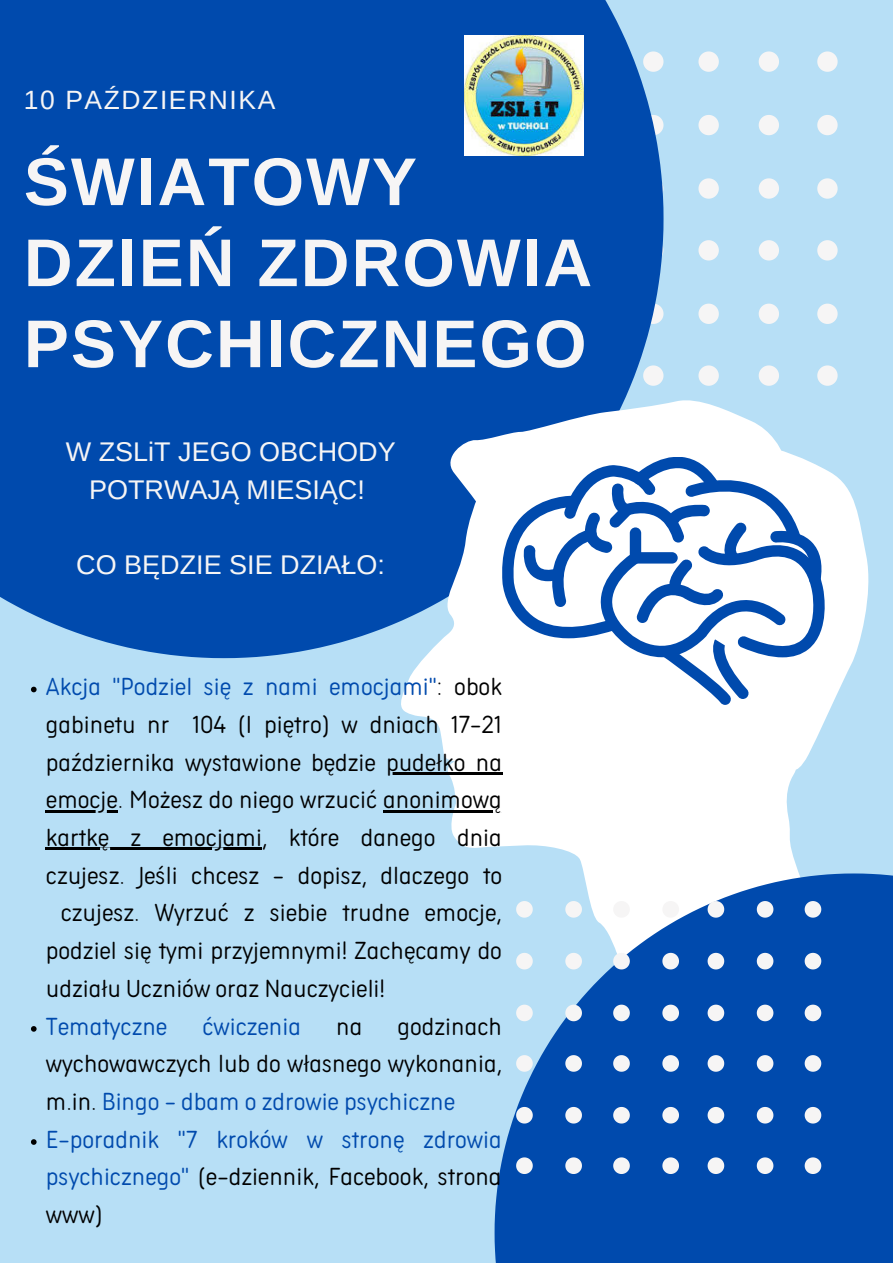
<style>
.page{position:relative;width:893px;height:1263px;background:#b7dff6}
.page>*{position:absolute;margin:0;border:0;box-sizing:border-box;transform-origin:0 0}
.t1{font:700 67.5px/81px "Arimo";letter-spacing:.03em;color:#f6f5f5}
.t2{font:300 27px/37.7px "Aristotelica Pro Cnd Txt";color:#000}
.t3{font:300 27px "Aristotelica Pro Cnd Txt";color:#004aad}
.t4{font:27px/37.7px "Arimo";color:#f6f5f5;text-align:center}
.t5{font:26.47px "Arimo";letter-spacing:.06em;color:#f6f5f5}
.s1{color:#000}
.s2{color:#004aad}
</style>
<div class="page">
<svg style="left:698px;top:52px;width:21px;height:20px"></svg>
<svg style="left:698px;top:115px;width:21px;height:20px"></svg>
<svg style="left:698px;top:178px;width:21px;height:21px"></svg>
<svg style="left:698px;top:240px;width:21px;height:20px"></svg>
<svg style="left:698px;top:304px;width:21px;height:20px"></svg>
<svg style="left:698px;top:365px;width:21px;height:21px"></svg>
<svg style="left:758px;top:52px;width:21px;height:20px"></svg>
<svg style="left:758px;top:115px;width:21px;height:20px"></svg>
<svg style="left:758px;top:178px;width:21px;height:21px"></svg>
<svg style="left:758px;top:240px;width:21px;height:20px"></svg>
<svg style="left:758px;top:304px;width:21px;height:20px"></svg>
<svg style="left:758px;top:365px;width:21px;height:21px"></svg>
<svg style="left:817px;top:52px;width:20px;height:20px"></svg>
<svg style="left:817px;top:115px;width:20px;height:20px"></svg>
<svg style="left:817px;top:178px;width:20px;height:21px"></svg>
<svg style="left:817px;top:240px;width:20px;height:20px"></svg>
<svg style="left:817px;top:304px;width:20px;height:20px"></svg>
<svg style="left:817px;top:365px;width:20px;height:21px"></svg>
<div style="left:0;top:0;width:663px;height:658px;background:#004aad"></div>
<svg style="left:401px;top:401px;width:467px;height:472px;fill:#fff"></svg>
<svg style="left:494px;top:873px;width:399px;height:390px;background:#2466ba"></svg>
<svg style="left:502px;top:457px;width:322px;height:247px;background:#bccfe9"></svg>
<svg style="left:770px;top:528px;width:53px;height:57px;background:#81a5d6"></svg>
<svg style="left:707px;top:901px;width:17px;height:17px"></svg>
<svg style="left:707px;top:953px;width:17px;height:16px"></svg>
<svg style="left:707px;top:1005px;width:17px;height:16px"></svg>
<svg style="left:707px;top:1055px;width:17px;height:17px"></svg>
<svg style="left:707px;top:1107px;width:17px;height:16px"></svg>
<svg style="left:707px;top:1157px;width:17px;height:17px"></svg>
<svg style="left:757px;top:901px;width:16px;height:17px"></svg>
<svg style="left:757px;top:953px;width:16px;height:16px"></svg>
<svg style="left:757px;top:1005px;width:16px;height:16px"></svg>
<svg style="left:757px;top:1055px;width:16px;height:17px"></svg>
<svg style="left:757px;top:1107px;width:16px;height:16px"></svg>
<svg style="left:757px;top:1157px;width:16px;height:17px"></svg>
<svg style="left:804px;top:901px;width:17px;height:17px"></svg>
<svg style="left:804px;top:953px;width:17px;height:16px"></svg>
<svg style="left:804px;top:1005px;width:17px;height:16px"></svg>
<svg style="left:804px;top:1055px;width:17px;height:17px"></svg>
<svg style="left:804px;top:1107px;width:17px;height:16px"></svg>
<svg style="left:804px;top:1157px;width:17px;height:17px"></svg>
<svg style="left:516px;top:901px;width:17px;height:17px"></svg>
<svg style="left:516px;top:953px;width:17px;height:16px"></svg>
<svg style="left:516px;top:1005px;width:17px;height:16px"></svg>
<svg style="left:516px;top:1055px;width:17px;height:17px"></svg>
<svg style="left:516px;top:1107px;width:17px;height:16px"></svg>
<svg style="left:516px;top:1157px;width:17px;height:17px"></svg>
<svg style="left:565px;top:901px;width:17px;height:17px"></svg>
<svg style="left:565px;top:953px;width:17px;height:16px"></svg>
<svg style="left:565px;top:1005px;width:17px;height:16px"></svg>
<svg style="left:565px;top:1055px;width:17px;height:17px"></svg>
<svg style="left:565px;top:1107px;width:17px;height:16px"></svg>
<svg style="left:565px;top:1157px;width:17px;height:17px"></svg>
<svg style="left:613px;top:901px;width:17px;height:17px"></svg>
<svg style="left:613px;top:953px;width:17px;height:16px"></svg>
<svg style="left:613px;top:1005px;width:17px;height:16px"></svg>
<svg style="left:613px;top:1055px;width:17px;height:17px"></svg>
<svg style="left:613px;top:1107px;width:17px;height:16px"></svg>
<svg style="left:613px;top:1157px;width:17px;height:17px"></svg>
<svg style="left:662px;top:901px;width:17px;height:17px"></svg>
<svg style="left:662px;top:953px;width:17px;height:16px"></svg>
<svg style="left:662px;top:1005px;width:17px;height:16px"></svg>
<svg style="left:662px;top:1055px;width:17px;height:17px"></svg>
<svg style="left:662px;top:1107px;width:17px;height:16px"></svg>
<svg style="left:662px;top:1157px;width:17px;height:17px"></svg>
<img style="left:464px;top:36px;width:119px;height:119px">
<svg style="left:31px;top:687px;width:6px;height:5px"></svg>
<hr style="left:386px;top:772px;width:116px;height:2px;background:#000">
<hr style="left:46px;top:810px;width:72px;height:2px;background:#000">
<hr style="left:383px;top:810px;width:119px;height:2px;background:#000">
<hr style="left:46px;top:848px;width:216px;height:2px;background:#000">
<svg style="left:31px;top:1026px;width:6px;height:6px"></svg>
<svg style="left:31px;top:1139px;width:6px;height:6px"></svg>
<p class="t5" style="left:24px;top:85px;width:253px">10 PAŹDZIERNIKA</p>
<h1 class="t1" style="left:24px;top:141px;width:570px">ŚWIATOWY<br>DZIEŃ ZDROWIA<br>PSYCHICZNEGO</h1>
<p class="t4" style="left:66px;top:433px;width:331px">W ZSLiT JEGO OBCHODY<br>POTRWAJĄ MIESIĄC!</p>
<p class="t4" style="left:76px;top:546px;width:310px">CO BĘDZIE SIE DZIAŁO:</p>
<p class="t3" style="left:46px;top:678px;width:457px">Akcja "Podziel się z nami emocjami"<span class="s1">: obok</span></p>
<p class="t2" style="left:46px;top:708px;width:457px">gabinetu nr 104 (I piętro) w dniach 17-21</p>
<p class="t2" style="left:46px;top:745px;width:458px">października wystawione będzie pudełko na</p>
<p class="t2" style="left:46px;top:783px;width:457px">emocje. Możesz do niego wrzucić anonimową</p>
<p class="t2" style="left:46px;top:821px;width:457px">kartkę z emocjami, które danego dnia</p>
<p class="t2" style="left:46px;top:858px;width:458px">czujesz. Jeśli chcesz - dopisz, dlaczego to</p>
<p class="t2" style="left:61px;top:896px;width:442px">czujesz. Wyrzuć z siebie trudne emocje,</p>
<p class="t2" style="left:46px;top:934px;width:457px">podziel się tymi przyjemnymi! Zachęcamy do</p>
<p class="t2" style="left:46px;top:971px;width:341px">udziału Uczniów oraz Nauczycieli!</p>
<p class="t3" style="left:46px;top:1017px;width:123px">Tematyczne</p>
<p class="t3" style="left:202px;top:1017px;width:100px">ćwiczenia</p>
<p class="t2" style="left:336px;top:1009px;width:28px">na</p>
<p class="t2" style="left:46px;top:1009px;width:457px;text-indent:351px">godzinach wychowawczych lub do własnego wykonania, m.in. <span class="s2">Bingo - dbam o zdrowie psychiczne<br>E-poradnik "7 kroków w stronę zdrowia psychicznego"</span> (e-dziennik, Facebook, strona www)</p>
</div>
